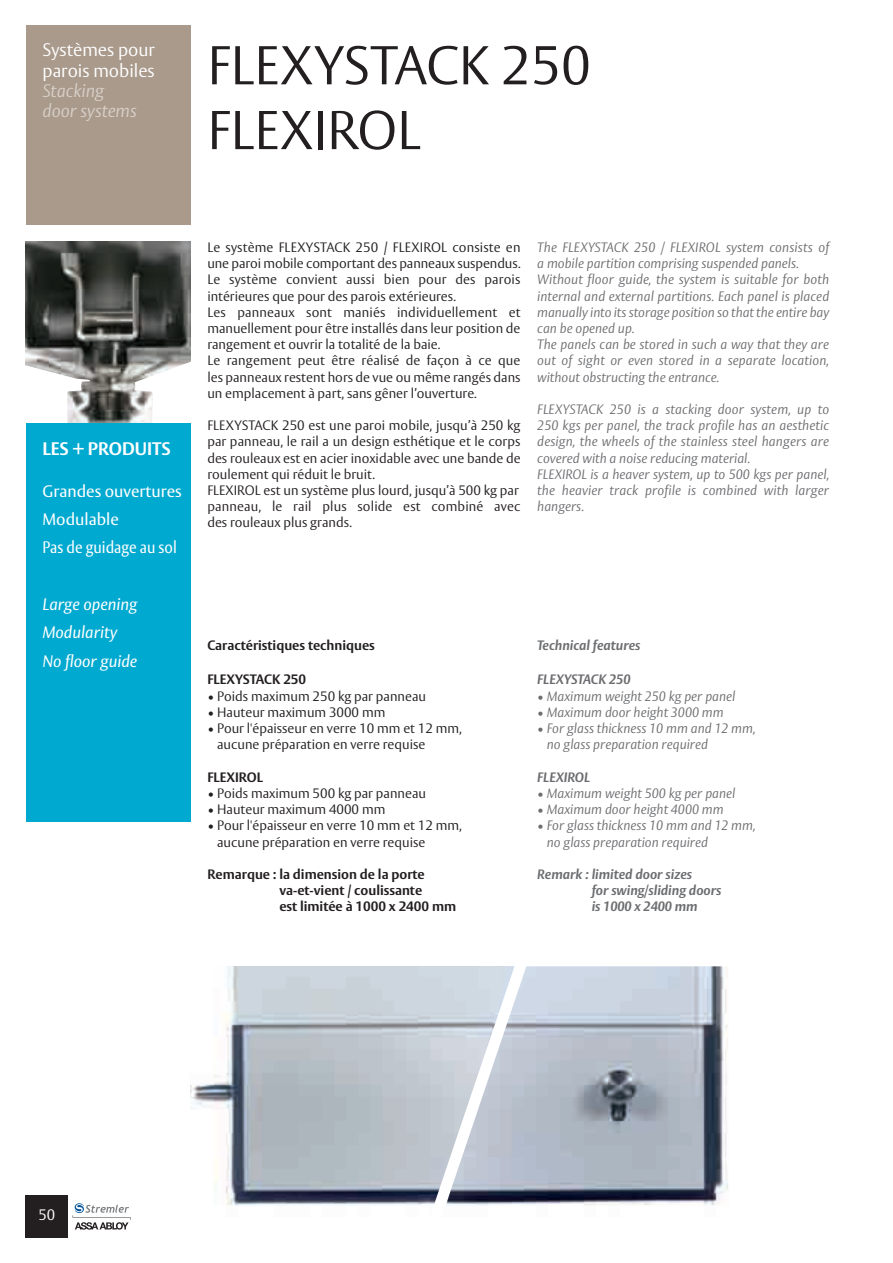
<style>
.page{position:relative;width:893px;height:1263px;background:#fff}
.page>*{position:absolute;margin:0;border:0;box-sizing:border-box;transform-origin:0 0}
.t1{font:300 54px/64.8px "Vesta";color:#231f20}
.t2{font:300 18px/20.2px "Vesta";color:#fff}
.t3{font:italic 300 18px/20.2px "Vesta";color:#d8d0c8}
.t4{font:700 18px "Vesta";color:#fff}
.t5{font:16.5px/28.3px "Vesta";color:#fff}
.t6{font:italic 16.5px/28.3px "Vesta";color:#fff}
.t7{font:300 15px "Vesta";color:#fff}
.t8{font:300 13.5px/16.2px "Vesta";color:#231f20}
.t9{font:italic 300 13.5px/16.2px "Vesta";color:#6c6d70}
.t10{font:700 13.5px/16.2px "Vesta";color:#231f20}
.t11{font:italic 700 13.5px/16.2px "Vesta";color:#6c6d70}
</style>
<div class="page">
<img style="left:191px;top:966px;width:213px;height:240px">
<img style="left:544px;top:966px;width:184px;height:239px">
<svg style="left:404px;top:966px;width:140px;height:240px;background:#c0c6d0"></svg>
<img style="left:26px;top:242px;width:164px;height:182px">
<div style="left:26px;top:1195px;width:42px;height:42px;background:#231f20"></div>
<div style="left:26px;top:26px;width:164px;height:199px;background:#a99a8c"></div>
<div style="left:26px;top:424px;width:164px;height:398px;background:#00a9d0"></div>
<svg style="left:73px;top:1203px;width:58px;height:26px"></svg>
<h2 class="t2" style="left:43px;top:42px;width:114px">Systèmes pour parois mobiles</h2>
<h2 class="t3" style="left:43px;top:82px;width:96px">Stacking door systems</h2>
<h1 class="t1" style="left:207px;top:39px;width:385px">FLEXYSTACK 250<br>FLEXIROL</h1>
<h2 class="t4" style="left:42px;top:442px;width:130px">LES + PRODUITS</h2>
<p class="t5" style="left:42px;top:478px;width:141px">Grandes ouvertures<br>Modulable<br>Pas de guidage au sol</p>
<p class="t6" style="left:42px;top:592px;width:97px">Large opening<br>Modularity<br>No floor guide</p>
<p class="t8" style="left:207px;top:241px;width:315px">Le système FLEXYSTACK 250 / FLEXIROL consiste en une paroi mobile comportant des panneaux suspendus.<br>Le système convient aussi bien pour des parois intérieures que pour des parois extérieures.<br>Les panneaux sont maniés individuellement et manuellement pour être installés dans leur position de rangement et ouvrir la totalité de la baie.<br>Le rangement peut être réalisé de façon à ce que les panneaux restent hors de vue ou même rangés dans un emplacement à part, sans gêner l’ouverture.</p>
<p class="t8" style="left:207px;top:419px;width:315px">FLEXYSTACK 250 est une paroi mobile, jusqu’à 250 kg par panneau, le rail a un design esthétique et le corps des rouleaux est en acier inoxidable avec une bande de roulement qui réduit le bruit.<br>FLEXIROL est un système plus lourd, jusqu’à 500 kg par panneau, le rail plus solide est combiné avec des rouleaux plus grands.</p>
<p class="t9" style="left:537px;top:241px;width:293px">The FLEXYSTACK 250 / FLEXIROL system consists of a mobile partition comprising suspended panels.<br>Without floor guide, the system is suitable for both internal and external partitions. Each panel is placed manually into its storage position so that the entire bay can be opened up.<br>The panels can be stored in such a way that they are out of sight or even stored in a separate location, without obstructing the entrance.</p>
<p class="t9" style="left:537px;top:403px;width:293px">FLEXYSTACK 250 is a stacking door system, up to 250 kgs per panel, the track profile has an aesthetic design, the wheels of the stainless steel hangers are covered with a noise reducing material.<br>FLEXIROL is a heaver system, up to 500 kgs per panel, the heavier track profile is combined with larger hangers.</p>
<p class="t10" style="left:207px;top:639px;width:169px">Caractéristiques techniques</p>
<p class="t10" style="left:207px;top:673px;width:100px">FLEXYSTACK 250</p>
<p class="t8" style="left:207px;top:689px;width:220px">• Poids maximum 250 kg par panneau</p>
<p class="t8" style="left:207px;top:705px;width:180px">• Hauteur maximum 3000 mm</p>
<p class="t8" style="left:217px;top:722px;width:246px;text-indent:-10px">• Pour l'épaisseur en verre 10 mm et 12 mm, aucune préparation en verre requise</p>
<p class="t10" style="left:207px;top:770px;width:57px">FLEXIROL</p>
<p class="t8" style="left:207px;top:786px;width:220px">• Poids maximum 500 kg par panneau</p>
<p class="t8" style="left:207px;top:803px;width:180px">• Hauteur maximum 4000 mm</p>
<p class="t8" style="left:217px;top:819px;width:246px;text-indent:-10px">• Pour l'épaisseur en verre 10 mm et 12 mm, aucune préparation en verre requise</p>
<p class="t10" style="left:279px;top:867px;width:178px;text-indent:-72px">Remarque : la dimension de la porte va-et-vient / coulissante<br>est limitée à 1000 x 2400 mm</p>
<p class="t11" style="left:537px;top:639px;width:105px">Technical features</p>
<p class="t11" style="left:537px;top:673px;width:95px">FLEXYSTACK 250</p>
<p class="t9" style="left:537px;top:689px;width:200px">• Maximum weight 250 kg per panel</p>
<p class="t9" style="left:537px;top:705px;width:188px">• Maximum door height 3000 mm</p>
<p class="t9" style="left:547px;top:722px;width:210px;text-indent:-10px">• For glass thickness 10 mm and 12 mm, no glass preparation required</p>
<p class="t11" style="left:537px;top:770px;width:54px">FLEXIROL</p>
<p class="t9" style="left:537px;top:786px;width:200px">• Maximum weight 500 kg per panel</p>
<p class="t9" style="left:537px;top:803px;width:188px">• Maximum door height 4000 mm</p>
<p class="t9" style="left:547px;top:819px;width:210px;text-indent:-10px">• For glass thickness 10 mm and 12 mm, no glass preparation required</p>
<p class="t11" style="left:592px;top:867px;width:131px;text-indent:-54px">Remark : limited door sizes<br>for swing/sliding doors is 1000 x 2400 mm</p>
<p class="t7" style="left:39px;top:1209px;width:18px">50</p>
</div>
